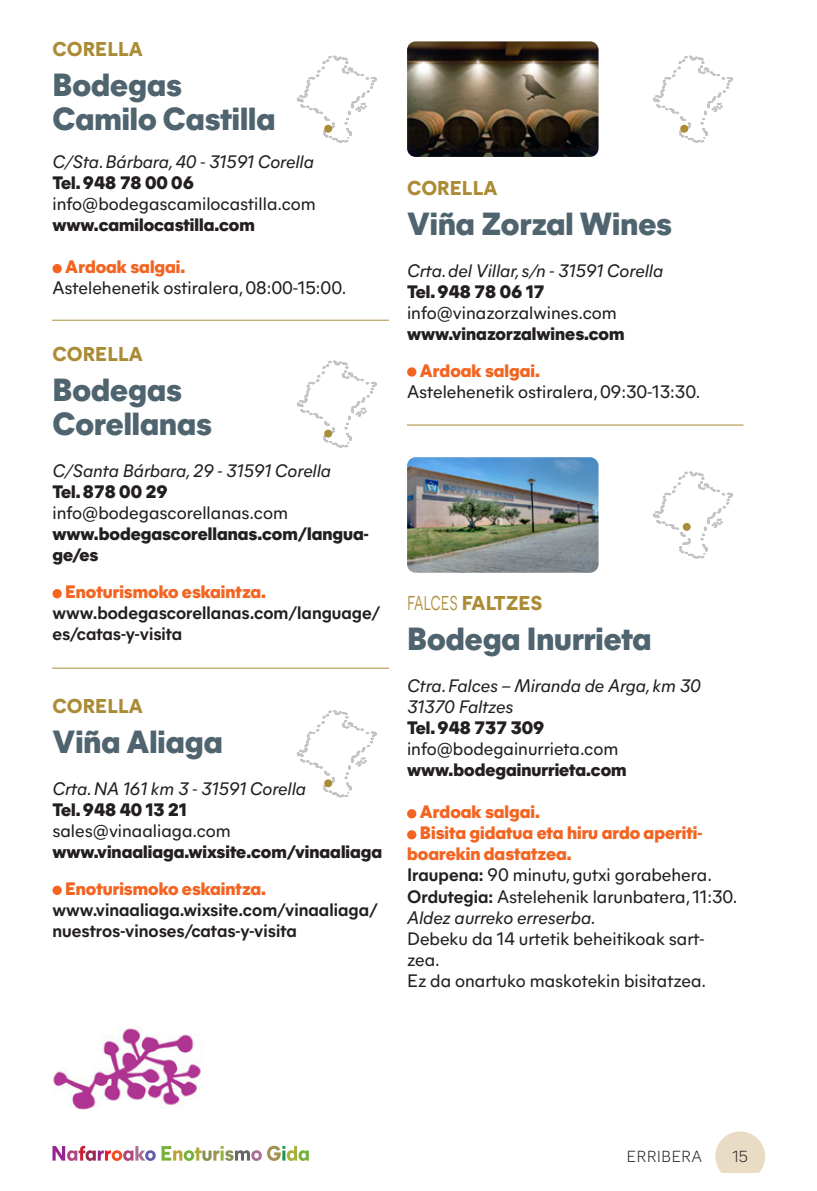
<style>
.page{position:relative;width:817px;height:1191px;background:#fff}
.page>*{position:absolute;margin:0;border:0;box-sizing:border-box;transform-origin:0 0}
.t1{font:800 32px "Mier A";color:#4f646e}
.t2{font:800 20px "Mier A";color:#ab8c36}
.t3{font:18px/21px "Mier A";color:#231f20}
.t4{font:800 18px/21px "Mier A";color:#231f20}
.t5{font:italic 18px "Mier A";color:#231f20}
.t6{font:800 18px/21px "Mier A";color:#f36421}
.t7{font:700 18px/21px "Mier A";color:#231f20}
.t8{font:300 16px "Mier A";color:#231f20}
.s1{font-weight:400}
.s2{font-weight:700}
</style>
<div class="page">
<div style="left:52px;top:264px;width:10px;height:9px;background:#f36421;border-radius:50%"></div>
<div style="left:407px;top:367px;width:9px;height:10px;background:#f36421;border-radius:50%"></div>
<div style="left:407px;top:809px;width:9px;height:9px;background:#f36421;border-radius:50%"></div>
<div style="left:407px;top:830px;width:9px;height:9px;background:#f36421;border-radius:50%"></div>
<div style="left:52px;top:589px;width:10px;height:9px;background:#f36421;border-radius:50%"></div>
<svg style="left:52px;top:885px;width:10px;height:10px"></svg>
<img style="left:407px;top:41px;width:191px;height:116px">
<img style="left:407px;top:457px;width:191px;height:116px">
<svg style="left:296px;top:55px;width:81px;height:88px"></svg>
<svg style="left:652px;top:55px;width:81px;height:88px"></svg>
<svg style="left:652px;top:471px;width:81px;height:88px"></svg>
<svg style="left:296px;top:360px;width:81px;height:88px"></svg>
<svg style="left:296px;top:710px;width:81px;height:88px"></svg>
<hr style="left:52px;top:320px;width:336px;height:1px;background:#ab8c36">
<hr style="left:52px;top:668px;width:336px;height:1px;background:#ab8c36">
<hr style="left:407px;top:424px;width:336px;height:1px;background:#ab8c36">
<div style="left:324px;top:125px;width:8px;height:8px;background:#ab8c36;border-radius:50%"></div>
<div style="left:680px;top:125px;width:8px;height:8px;background:#ab8c36;border-radius:50%"></div>
<div style="left:324px;top:429px;width:8px;height:8px;background:#ab8c36;border-radius:50%"></div>
<div style="left:324px;top:779px;width:8px;height:8px;background:#ab8c36;border-radius:50%"></div>
<div style="left:715px;top:1131px;width:50px;height:50px;background:#e8ddc4;border-radius:50%"></div>
<div style="left:663px;top:1173px;width:153px;height:18px;background:#fff"></div>
<img style="left:53px;top:1027px;width:148px;height:83px">
<svg style="left:52px;top:1145px;width:257px;height:16px"></svg>
<p class="t2" style="left:52px;top:35px;width:92px">CORELLA</p>
<p class="t1" style="left:52px;top:62px;width:131px">Bodegas</p>
<p class="t1" style="left:52px;top:96px;width:224px">Camilo Castilla</p>
<p class="t5" style="left:52px;top:149px;width:263px">C/Sta. Bárbara, 40 - 31591 Corella</p>
<p class="t4" style="left:52px;top:171px;width:143px">Tel. 948 78 00 06</p>
<p class="t3" style="left:52px;top:192px;width:265px">info@bodegascamilocastilla.com</p>
<p class="t4" style="left:52px;top:213px;width:204px">www.camilocastilla.com</p>
<p class="t6" style="left:65px;top:255px;width:122px">Ardoak salgai.</p>
<p class="t3" style="left:52px;top:276px;width:295px">Astelehenetik ostiralera, 08:00-15:00.</p>
<p class="t2" style="left:52px;top:340px;width:92px">CORELLA</p>
<p class="t1" style="left:52px;top:367px;width:131px">Bodegas</p>
<p class="t1" style="left:52px;top:401px;width:161px">Corellanas</p>
<p class="t5" style="left:52px;top:458px;width:280px">C/Santa Bárbara, 29 - 31591 Corella</p>
<p class="t4" style="left:52px;top:480px;width:117px">Tel. 878 00 29</p>
<p class="t3" style="left:52px;top:501px;width:237px">info@bodegascorellanas.com</p>
<p class="t4" style="left:52px;top:522px;width:318px">www.bodegascorellanas.com/langua&shy;ge/es</p>
<p class="t6" style="left:65px;top:580px;width:202px">Enoturismoko eskaintza.</p>
<p class="t7" style="left:52px;top:601px;width:329px">www.bodegascorellanas.com/language/ es/catas-y-visita</p>
<p class="t2" style="left:52px;top:691px;width:92px">CORELLA</p>
<p class="t1" style="left:52px;top:718px;width:172px">Viña Aliaga</p>
<p class="t5" style="left:52px;top:775px;width:255px">Crta. NA 161 km 3 - 31591 Corella</p>
<p class="t4" style="left:52px;top:798px;width:136px">Tel. 948 40 13 21</p>
<p class="t3" style="left:52px;top:819px;width:180px">sales@vinaaliaga.com</p>
<p class="t4" style="left:52px;top:840px;width:331px">www.vinaaliaga.wixsite.com/vinaaliaga</p>
<p class="t6" style="left:65px;top:877px;width:202px">Enoturismoko eskaintza.</p>
<p class="t7" style="left:52px;top:898px;width:327px">www.vinaaliaga.wixsite.com/vinaaliaga/ nuestros-vinoses/catas-y-visita</p>
<p class="t2" style="left:407px;top:173px;width:92px">CORELLA</p>
<p class="t1" style="left:407px;top:200px;width:266px">Viña Zorzal Wines</p>
<p class="t5" style="left:407px;top:257px;width:257px">Crta. del Villar, s/n - 31591 Corella</p>
<p class="t4" style="left:407px;top:279px;width:139px">Tel. 948 78 06 17</p>
<p class="t3" style="left:407px;top:301px;width:211px">info@vinazorzalwines.com</p>
<p class="t4" style="left:407px;top:321px;width:219px">www.vinazorzalwines.com</p>
<p class="t6" style="left:419px;top:358px;width:122px">Ardoak salgai.</p>
<p class="t3" style="left:407px;top:380px;width:295px">Astelehenetik ostiralera, 09:30-13:30.</p>
<p class="t2" style="left:407px;top:589px;width:137px"><span class="s1">FALCES</span> FALTZES</p>
<p class="t1" style="left:407px;top:616px;width:246px">Bodega Inurrieta</p>
<p class="t5" style="left:407px;top:673px;width:295px">Ctra. Falces – Miranda de Arga, km 30</p>
<p class="t5" style="left:407px;top:694px;width:108px">31370 Faltzes</p>
<p class="t4" style="left:407px;top:716px;width:139px">Tel. 948 737 309</p>
<p class="t3" style="left:407px;top:737px;width:213px">info@bodegainurrieta.com</p>
<p class="t4" style="left:407px;top:758px;width:221px">www.bodegainurrieta.com</p>
<p class="t6" style="left:419px;top:800px;width:122px">Ardoak salgai.</p>
<p class="t6" style="left:407px;top:821px;width:297px;text-indent:13px">Bisita gidatua eta hiru ardo aperiti&shy;boarekin dastatzea.</p>
<p class="t3" style="left:407px;top:863px;width:332px"><span class="s2">Iraupena:</span> 90 minutu, gutxi gorabehera.<br><span class="s2">Ordutegia:</span> Astelehenik larunbatera, 11:30.</p>
<p class="t5" style="left:407px;top:904px;width:190px">Aldez aurreko erreserba.</p>
<p class="t3" style="left:407px;top:926px;width:299px">Debeku da 14 urtetik beheitikoak sart&shy;zea.</p>
<p class="t3" style="left:407px;top:968px;width:300px">Ez da onartuko maskotekin bisitatzea.</p>
<p class="t8" style="left:626px;top:1145px;width:77px">ERRIBERA</p>
<p class="t8" style="left:732px;top:1145px;width:17px">15</p>
</div>
